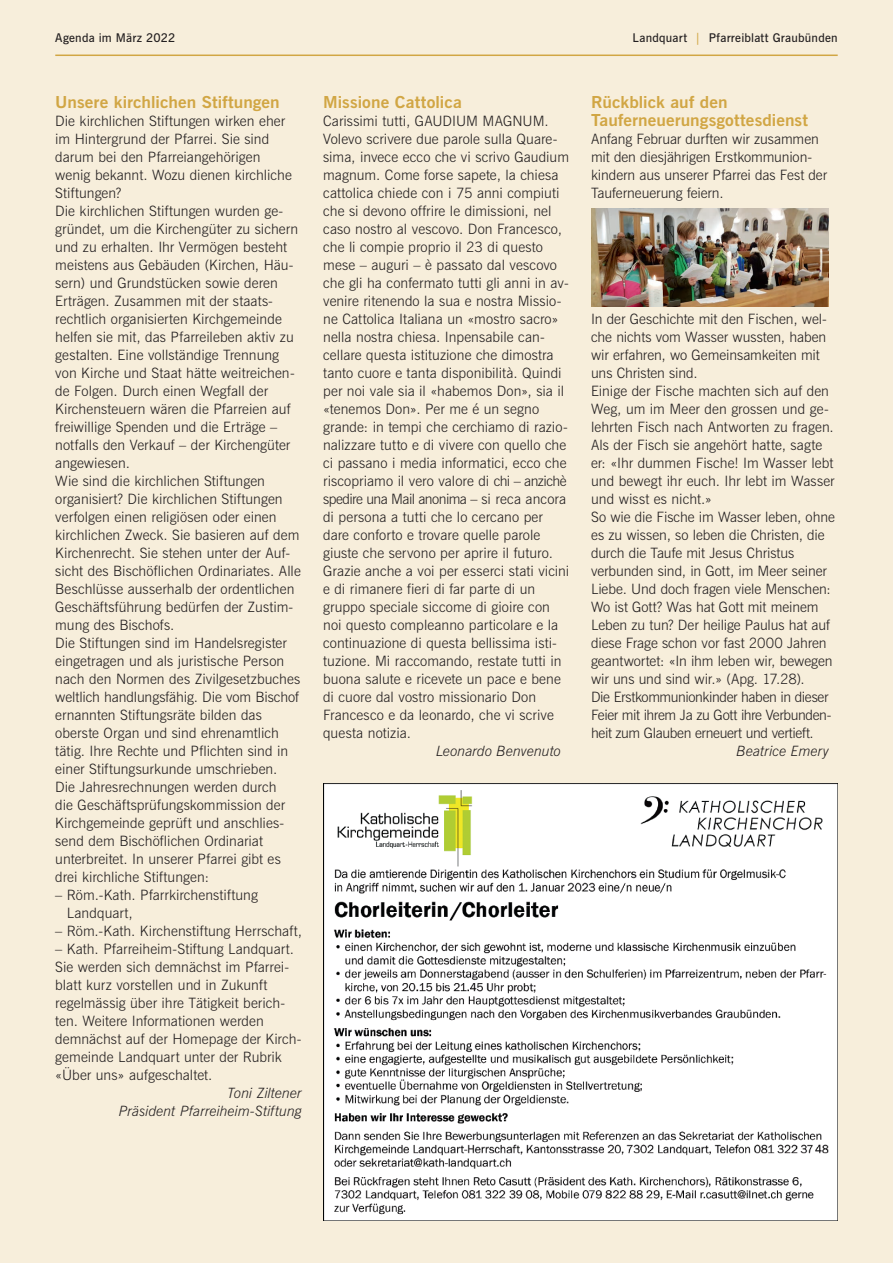
<style>
.page{position:relative;width:893px;height:1263px;background:#f7eedb}
.page>*{position:absolute;margin:0;border:0;box-sizing:border-box;transform-origin:0 0}
.t1{font:700 16.5px/18px "News Gothic BT";letter-spacing:.005em;color:#d1a644;scale:1.05 1}
.t2{font:300 14.25px/18px "News Gothic BT";letter-spacing:.005em;color:#231f20}
.t3{font:italic 300 14.25px/18px "News Gothic BT";color:#231f20;text-align:right}
.t4{font:600 12px "News Gothic BT";letter-spacing:.02em;color:#231f20}
.s1{color:#d1a644}
</style>
<div class="page">
<hr style="left:55px;top:55px;width:783px;height:1px;background:#d1a644">
<img style="left:591px;top:209px;width:237px;height:97px">
<img style="left:323px;top:784px;width:515px;height:436px">
<p class="t4" style="left:55px;top:31px;width:122px">Agenda im März 2022</p>
<p class="t4" style="left:633px;top:31px;width:207px">Landquart <span class="s1">|</span> Pfarreiblatt Graubünden</p>
<p class="t1" style="left:55px;top:93px;width:215px">Unsere kirchlichen Stiftungen</p>
<p class="t2" style="left:55px;top:112px;width:247px">Die kirchlichen Stiftungen wirken eher im Hintergrund der Pfarrei. Sie sind darum bei den Pfarreiangehörigen<br>wenig bekannt. Wozu dienen kirchliche Stiftungen?<br>Die kirchlichen Stiftungen wurden ge&shy;gründet, um die Kirchengüter zu sichern und zu erhalten. Ihr Vermögen besteht meistens aus Gebäuden (Kirchen, Häu&shy;sern) und Grundstücken sowie deren Erträgen. Zusammen mit der staats&shy;rechtlich organisierten Kirchgemeinde helfen sie mit, das Pfarreileben aktiv zu gestalten. Eine vollständige Trennung von Kirche und Staat hätte weitreichen&shy;de Folgen. Durch einen Wegfall der Kirchensteuern wären die Pfarreien auf freiwillige Spenden und die Erträge – notfalls den Verkauf – der Kirchengüter angewiesen.<br>Wie sind die kirchlichen Stiftungen organisiert? Die kirchlichen Stiftungen verfolgen einen religiösen oder einen kirchlichen Zweck. Sie basieren auf dem Kirchenrecht. Sie stehen unter der Auf&shy;sicht des Bischöflichen Ordinariates. Alle Beschlüsse ausserhalb der ordentlichen Geschäftsführung bedürfen der Zustim&shy;mung des Bischofs.<br>Die Stiftungen sind im Handelsregister eingetragen und als juristische Person nach den Normen des Zivilgesetzbuches weltlich handlungsfähig. Die vom Bischof ernannten Stiftungsräte bilden das oberste Organ und sind ehrenamtlich tätig. Ihre Rechte und Pflichten sind in einer Stiftungsurkunde umschrieben.<br>Die Jahresrechnungen werden durch<br>die Geschäftsprüfungskommission der Kirchgemeinde geprüft und anschlies&shy;send dem Bischöflichen Ordinariat unterbreitet. In unserer Pfarrei gibt es drei kirchliche Stiftungen:</p>
<p class="t2" style="left:67px;top:886px;width:192px;text-indent:-12px">– Röm.-Kath. Pfarrkirchenstiftung<br>Landquart,</p>
<p class="t2" style="left:55px;top:922px;width:248px">– Röm.-Kath. Kirchenstiftung Herrschaft,</p>
<p class="t2" style="left:55px;top:940px;width:248px">– Kath. Pfarreiheim-Stiftung Landquart.<br>Sie werden sich demnächst im Pfarrei&shy;blatt kurz vorstellen und in Zukunft regelmässig über ihre Tätigkeit berich&shy;ten. Weitere Informationen werden demnächst auf der Homepage der Kirch&shy;gemeinde Landquart unter der Rubrik «Über uns» aufgeschaltet.</p>
<p class="t3" style="left:119px;top:1084px;width:185px">Toni Ziltener<br>Präsident Pfarreiheim-Stiftung</p>
<p class="t1" style="left:323px;top:93px;width:134px">Missione Cattolica</p>
<p class="t2" style="left:323px;top:112px;width:248px">Carissimi tutti, GAUDIUM MAGNUM.<br>Volevo scrivere due parole sulla Quare&shy;sima, invece ecco che vi scrivo Gaudium magnum. Come forse sapete, la chiesa cattolica chiede con i 75 anni compiuti che si devono offrire le dimissioni, nel caso nostro al vescovo. Don Francesco, che li compie proprio il 23 di questo mese – auguri – è passato dal vescovo che gli ha confermato tutti gli anni in av&shy;venire ritenendo la sua e nostra Missio&shy;ne Cattolica Italiana un «mostro sacro» nella nostra chiesa. Inpensabile can&shy;cellare questa istituzione che dimostra tanto cuore e tanta disponibilità. Quindi per noi vale sia il «habemos Don», sia il «tenemos Don». Per me é un segno grande: in tempi che cerchiamo di razio&shy;nalizzare tutto e di vivere con quello che ci passano i media informatici, ecco che riscopriamo il vero valore di chi – anzichè spedire una Mail anonima – si reca ancora di persona a tutti che lo cercano per dare conforto e trovare quelle parole giuste che servono per aprire il futuro.<br>Grazie anche a voi per esserci stati vicini e di rimanere fieri di far parte di un gruppo speciale siccome di gioire con noi questo compleanno particolare e la continuazione di questa bellissima isti&shy;tuzione. Mi raccomando, restate tutti in buona salute e ricevete un pace e bene di cuore dal vostro missionario Don Francesco e da leonardo, che vi scrive questa notizia.</p>
<p class="t3" style="left:436px;top:742px;width:126px">Leonardo Benvenuto</p>
<p class="t1" style="left:591px;top:93px;width:208px">Rückblick auf den<br>Tauferneuerungsgottesdienst</p>
<p class="t2" style="left:591px;top:130px;width:238px">Anfang Februar durften wir zusammen mit den diesjährigen Erstkommunion&shy;kindern aus unserer Pfarrei das Fest der Tauferneuerung feiern.</p>
<p class="t2" style="left:591px;top:310px;width:245px">In der Geschichte mit den Fischen, wel&shy;che nichts vom Wasser wussten, haben wir erfahren, wo Gemeinsamkeiten mit uns Christen sind.<br>Einige der Fische machten sich auf den Weg, um im Meer den grossen und ge&shy;lehrten Fisch nach Antworten zu fragen.<br>Als der Fisch sie angehört hatte, sagte er: «Ihr dummen Fische! Im Wasser lebt und bewegt ihr euch. Ihr lebt im Wasser und wisst es nicht.»<br>So wie die Fische im Wasser leben, ohne es zu wissen, so leben die Christen, die durch die Taufe mit Jesus Christus verbunden sind, in Gott, im Meer seiner Liebe. Und doch fragen viele Menschen:<br>Wo ist Gott? Was hat Gott mit meinem Leben zu tun? Der heilige Paulus hat auf diese Frage schon vor fast 2000 Jahren geantwortet: «In ihm leben wir, bewegen wir uns und sind wir.» (Apg. 17.28).<br>Die Erstkommunionkinder haben in dieser Feier mit ihrem Ja zu Gott ihre Verbunden&shy;heit zum Glauben erneuert und vertieft.</p>
<p class="t3" style="left:737px;top:742px;width:94px">Beatrice Emery</p>
</div>
